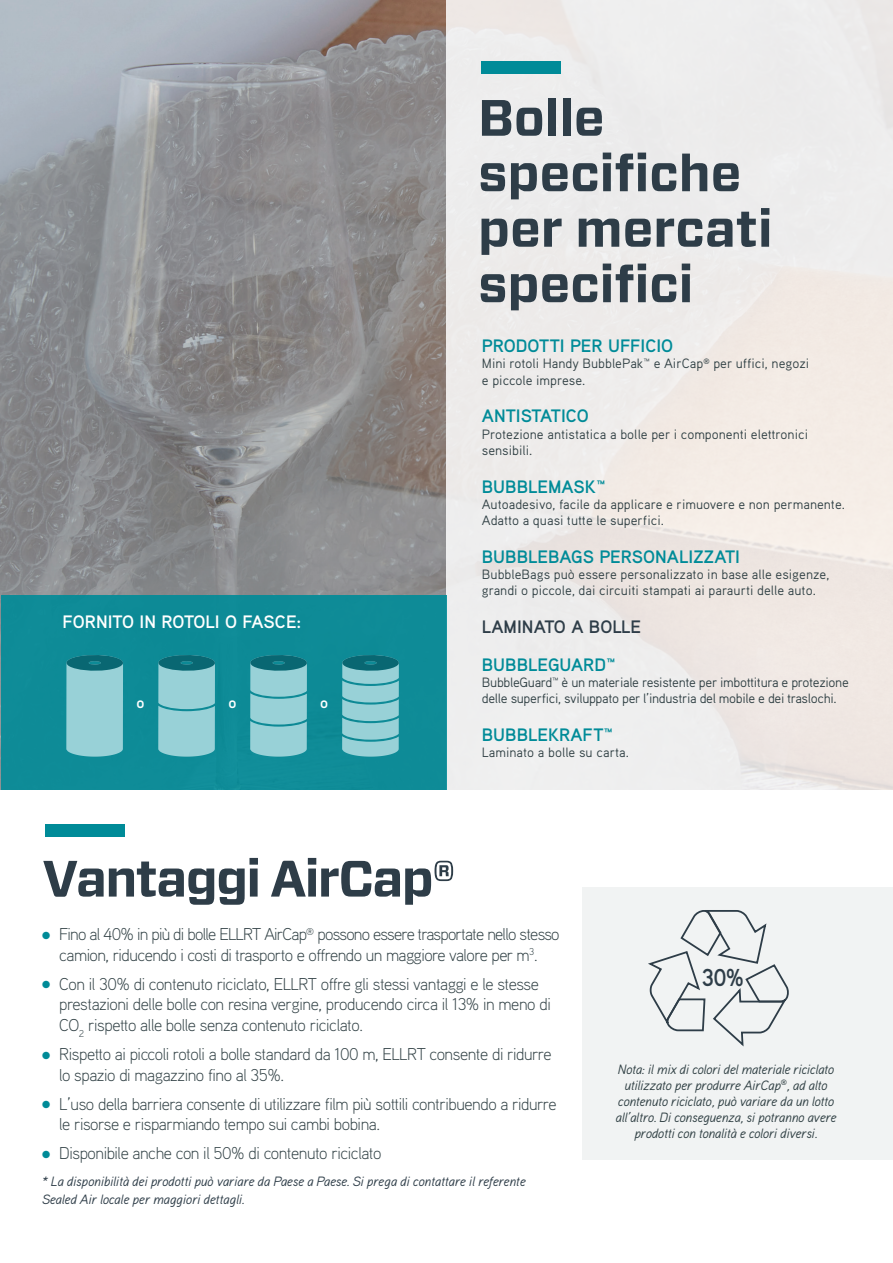
<style>
.page{position:relative;width:893px;height:1263px;background:#fff}
.page>*{position:absolute;margin:0;border:0;box-sizing:border-box;transform-origin:0 0}
.t1{font:700 51px/55.5px "Forza";color:#2e3d48}
.t2{font:700 51px "Forza";letter-spacing:-.03em;color:#2e3d48}
.t3{font:700 24.45px "Aaux Pro OT";color:#2e3d48;scale:.91 1}
.t4{font:700 18px "Aaux Pro OT";color:#008b98}
.t5{font:700 18px "Aaux Pro OT";color:#fff}
.t6{font:700 18px "Aaux Pro OT";color:#2e3d48}
.t7{font:300 17.1px/20.5px "Aaux Pro OT";letter-spacing:-.025em;color:#304044}
.t8{font:300 17.1px/20.5px "Aaux Pro OT";letter-spacing:-.045em;color:#304044;text-align:center}
.t9{font:700 15.45px "Aaux Pro OT";color:#fff}
.t10{font:13.5px/16.2px "Aaux Pro OT";color:#304044}
.t11{font:italic 13.5px/16.2px "Aaux Pro OT";letter-spacing:-.025em;color:#304044;text-align:center}
.t12{font:13.5px/16.2px "Aaux Pro OT";letter-spacing:-.025em;color:#304044}
.t13{font:italic 13.5px/18px "Aaux Pro OT";letter-spacing:-.02em;color:#2e3d48}
.s1{color:#008b98}
.s2{font-size:16.5px}
</style>
<div class="page">
<svg style="left:0;top:43px;width:1px;height:552px"></svg>
<div style="left:583px;top:888px;width:310px;height:272px;background:#f1f3f3"></div>
<svg style="left:645px;top:887px;width:243px;height:160px"></svg>
<img style="left:1px;top:0;width:445px;height:595px">
<div style="left:446px;top:0;width:447px;height:802px;background:#eeeceb"></div>
<div style="left:481px;top:61px;width:79px;height:13px;background:#008b98"></div>
<div style="left:46px;top:824px;width:79px;height:13px;background:#008b98"></div>
<div style="left:1px;top:595px;width:445px;height:194px;background:#0e8b97"></div>
<svg style="left:66px;top:655px;width:57px;height:102px;background:#81c1c8"></svg>
<svg style="left:158px;top:655px;width:57px;height:102px;background:#7ec0c7"></svg>
<svg style="left:250px;top:655px;width:57px;height:102px;background:#7bbec5"></svg>
<svg style="left:342px;top:655px;width:57px;height:102px;background:#75bbc2"></svg>
<p class="t5" style="left:62px;top:610px;width:240px">FORNITO IN ROTOLI O FASCE:</p>
<p class="t9" style="left:136px;top:692px;width:10px">o</p>
<p class="t9" style="left:228px;top:692px;width:10px">o</p>
<p class="t9" style="left:320px;top:692px;width:10px">o</p>
<h1 class="t1" style="left:478px;top:91px;width:296px">Bolle specifiche per mercati specifici</h1>
<p class="t4" style="left:482px;top:334px;width:193px">PRODOTTI PER UFFICIO</p>
<p class="t10" style="left:482px;top:355px;width:329px">Mini rotoli Handy BubblePak™ e AirCap<sup>®</sup> per uffici, negozi e piccole imprese.</p>
<p class="t4" style="left:482px;top:404px;width:108px">ANTISTATICO</p>
<p class="t10" style="left:482px;top:425px;width:328px">Protezione antistatica a bolle per i componenti elettronici sensibili.</p>
<p class="t4" style="left:482px;top:475px;width:127px">BUBBLEMASK™</p>
<p class="t10" style="left:482px;top:495px;width:365px">Autoadesivo, facile da applicare e rimuovere e non permanente.<br>Adatto a quasi tutte le superfici.</p>
<p class="t4" style="left:482px;top:545px;width:260px">BUBBLEBAGS PERSONALIZZATI</p>
<p class="t10" style="left:482px;top:566px;width:349px">BubbleBags può essere personalizzato in base alle esigenze, grandi o piccole, dai circuiti stampati ai paraurti delle auto.</p>
<p class="t6" style="left:482px;top:615px;width:161px">LAMINATO A BOLLE</p>
<p class="t4" style="left:482px;top:653px;width:137px">BUBBLEGUARD™</p>
<p class="t12" style="left:482px;top:674px;width:368px">BubbleGuard™ è un materiale resistente per imbottitura e protezione delle superfici, sviluppato per l’industria del mobile e dei traslochi.</p>
<p class="t4" style="left:482px;top:723px;width:135px">BUBBLEKRAFT™</p>
<p class="t10" style="left:482px;top:744px;width:148px">Laminato a bolle su carta.</p>
<h1 class="t2" style="left:43px;top:845px;width:414px">Vantaggi AirCap®</h1>
<p class="t8" style="left:42px;top:924px;width:519px"><span class="s1">●</span> Fino al 40% in più di bolle ELLRT AirCap<sup>®</sup> possono essere trasportate nello stesso camion, riducendo i costi di trasporto e offrendo un maggiore valore per m<sup>3</sup><span class="s2">.</span></p>
<p class="t7" style="left:59px;top:973px;width:493px;text-indent:-17px"><span class="s1">●</span> Con il 30% di contenuto riciclato, ELLRT offre gli stessi vantaggi e le stesse prestazioni delle bolle con resina vergine, producendo circa il 13% in meno di<br>CO<sub>2</sub> rispetto alle bolle senza contenuto riciclato<span class="s2">.</span></p>
<p class="t7" style="left:59px;top:1043px;width:494px;text-indent:-17px"><span class="s1">●</span> Rispetto ai piccoli rotoli a bolle standard da 100 m, ELLRT consente di ridurre lo spazio di magazzino fino al 35%.</p>
<p class="t7" style="left:59px;top:1093px;width:499px;text-indent:-17px"><span class="s1">●</span> L’uso della barriera consente di utilizzare film più sottili contribuendo a ridurre le risorse e risparmiando tempo sui cambi bobina.</p>
<p class="t7" style="left:42px;top:1142px;width:341px"><span class="s1">●</span> Disponibile anche con il 50% di contenuto riciclato</p>
<p class="t13" style="left:42px;top:1171px;width:485px">* La disponibilità dei prodotti può variare da Paese a Paese. Si prega di contattare il referente<br>Sealed Air locale per maggiori dettagli.</p>
<h2 class="t3" style="left:702px;top:962px;width:48px">30%</h2>
<p class="t11" style="left:615px;top:1060px;width:223px">Nota: il mix di colori del materiale riciclato utilizzato per produrre AirCap<sup>®</sup>, ad alto contenuto riciclato, può variare da un lotto all’altro. Di conseguenza, si potranno avere prodotti con tonalità e colori diversi.</p>
</div>
